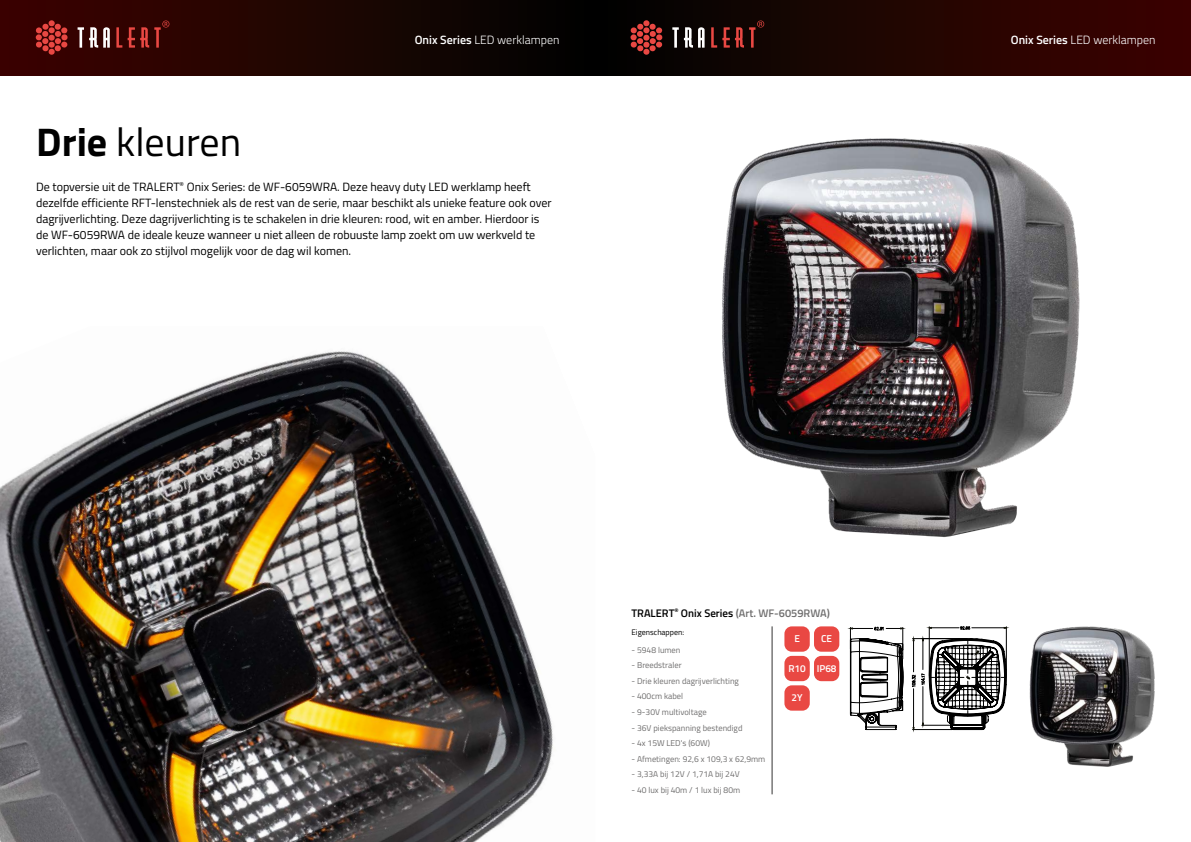
<style>
.page{position:relative;width:1191px;height:842px;background:#fff}
.page>*{position:absolute;margin:0;border:0;box-sizing:border-box;transform-origin:0 0}
.t1{font:40px "Titillium Web";color:#000}
.t2{font:12px/16px "Titillium Web";color:#000}
.t3{font:300 12px "Titillium Web";color:#fff}
.t4{font:600 11px "Titillium Web";color:#000}
.t5{font:600 10px "Titillium Web";color:#fff}
.t6{font:8.5px "Titillium Web";color:#706f6f}
.t7{font:8px "Titillium Web";color:#000}
.s1{font-weight:600}
.s2{font-weight:700}
.s3{color:#706f6f}
</style>
<div class="page">
<hr style="left:771px;top:626px;width:2px;height:168px;background:#706f6f">
<img style="left:1029px;top:626px;width:126px;height:141px">
<div style="left:784px;top:626px;width:25px;height:26px;background:#e94843;border-radius:7px"></div>
<div style="left:814px;top:626px;width:25px;height:26px;background:#e94843;border-radius:7px"></div>
<div style="left:784px;top:656px;width:25px;height:25px;background:#e94843;border-radius:7px"></div>
<div style="left:814px;top:656px;width:25px;height:25px;background:#e94843;border-radius:7px"></div>
<div style="left:784px;top:685px;width:25px;height:26px;background:#e94843;border-radius:7px"></div>
<img style="left:0;top:351px;width:553px;height:491px">
<img style="left:722px;top:138px;width:358px;height:399px">
<svg style="left:848px;top:626px;width:160px;height:106px"></svg>
<div style="left:595px;top:0;width:596px;height:76px;background:linear-gradient(to right,#010502,#3d0300)"></div>
<svg style="left:672px;top:27px;width:32px;height:21px"></svg>
<svg style="left:630px;top:20px;width:32px;height:35px"></svg>
<svg style="left:711px;top:21px;width:53px;height:27px"></svg>
<div style="left:0;top:0;width:595px;height:76px;background:linear-gradient(to right,#3e0300,#010502)"></div>
<svg style="left:78px;top:27px;width:32px;height:21px"></svg>
<svg style="left:116px;top:27px;width:6px;height:21px"></svg>
<svg style="left:35px;top:20px;width:33px;height:35px"></svg>
<svg style="left:128px;top:21px;width:41px;height:27px"></svg>
<p class="t3" style="left:415px;top:31px;width:146px"><span class="s1">Onix Series</span> LED werklampen</p>
<p class="t3" style="left:1010px;top:31px;width:146px"><span class="s1">Onix Series</span> LED werklampen</p>
<h1 class="t1" style="left:36px;top:113px;width:206px"><span class="s2">Drie</span> kleuren</h1>
<p class="t2" style="left:36px;top:179px;width:517px">De topversie uit de TRALERT<sup>®</sup> Onix Series: de WF-6059WRA. Deze heavy duty LED werklamp heeft dezelfde efficiente RFT-lenstechniek als de rest van de serie, maar beschikt als unieke feature ook over dagrijverlichting. Deze dagrijverlichting is te schakelen in drie kleuren: rood, wit en amber. Hierdoor is de WF-6059RWA de ideale keuze wanneer u niet alleen de robuuste lamp zoekt om uw werkveld te verlichten, maar ook zo stijlvol mogelijk voor de dag wil komen.</p>
<p class="t4" style="left:631px;top:604px;width:200px">TRALERT<sup>®</sup> Onix Series <span class="s3">(Art. WF-6059RWA)</span></p>
<p class="t7" style="left:631px;top:627px;width:54px">Eigenschappen:</p>
<p class="t6" style="left:631px;top:643px;width:50px">- 5948 lumen</p>
<p class="t6" style="left:631px;top:659px;width:52px">- Breedstraler</p>
<p class="t6" style="left:631px;top:675px;width:109px">- Drie kleuren dagrijverlichting</p>
<p class="t6" style="left:631px;top:690px;width:53px">- 400cm kabel</p>
<p class="t6" style="left:631px;top:706px;width:77px">- 9-30V multivoltage</p>
<p class="t6" style="left:631px;top:721px;width:112px">- 36V piekspanning bestendigd</p>
<p class="t6" style="left:631px;top:737px;width:80px">- 4x 15W LED's (60W)</p>
<p class="t6" style="left:631px;top:753px;width:135px">- Afmetingen: 92,6 x 109,3 x 62,9mm</p>
<p class="t6" style="left:631px;top:768px;width:110px">- 3,33A bij 12V / 1,71A bij 24V</p>
<p class="t6" style="left:631px;top:784px;width:110px">- 40 lux bij 40m / 1 lux bij 80m</p>
<p class="t5" style="left:794px;top:631px;width:7px">E</p>
<p class="t5" style="left:821px;top:631px;width:12px">CE</p>
<p class="t5" style="left:788px;top:660px;width:50px">R10 IP68</p>
<p class="t5" style="left:791px;top:690px;width:13px">2Y</p>
</div>
